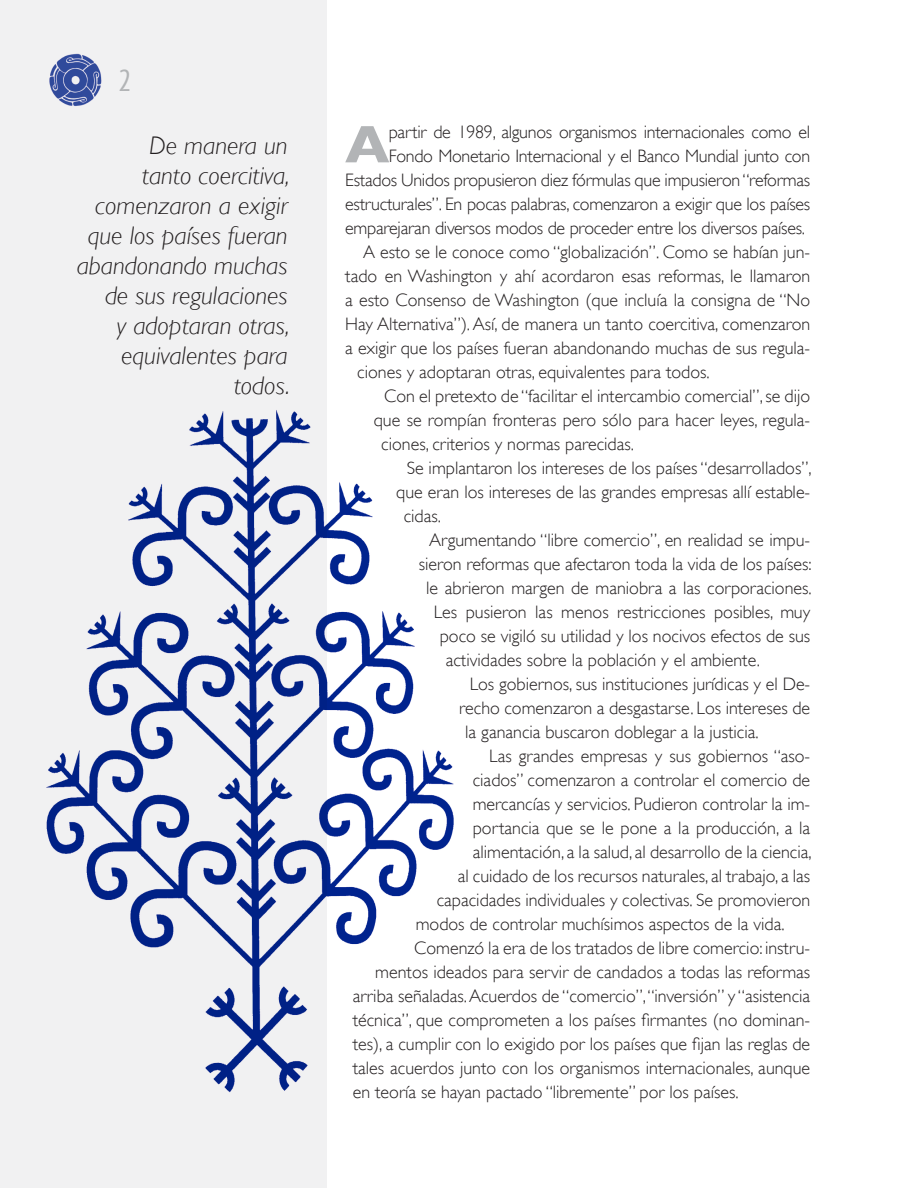
<style>
.page{position:relative;width:918px;height:1188px;background:#fff}
.page>*{position:absolute;margin:0;border:0;box-sizing:border-box;transform-origin:0 0}
.t1{font:700 53.4px "Gill Sans";color:#b2b4b6}
.t2{font:condensed 30px "PT Sans";color:#b2b4b6}
.t3{font:italic 300 25.5px/30px "Gill Sans";color:#231f20;text-align:right}
.t4{font:300 18px/24px "Gill Sans";color:#231f20;text-align:right}
</style>
<div class="page">
<div style="left:0;top:0;width:327px;height:1188px;background:#f1f1f2"></div>
<img style="left:49px;top:53px;width:53px;height:53px">
<img style="left:46px;top:410px;width:408px;height:683px">
<p class="t2" style="left:118px;top:61px;width:15px">2</p>
<p class="t3" style="left:77px;top:131px;width:214px">De manera un<br>tanto coercitiva, comenzaron a exigir que los países fueran abandonando muchas de sus regulaciones<br>y adoptaran otras, equivalentes para todos.</p>
<p class="t4" style="left:345px;top:120px;width:467px">partir de 1989, algunos organismos internacionales como el Fondo Monetario Internacional y el Banco Mundial junto con Estados Unidos propusieron diez fórmulas que impusieron “reformas estructurales”. En pocas palabras, comenzaron a exigir que los países emparejaran diversos modos de proceder entre los diversos países.</p>
<p class="t4" style="left:363px;top:240px;width:449px">A esto se le conoce como “globalización”. Como se habían jun-</p>
<p class="t4" style="left:345px;top:264px;width:467px">tado en Washington y ahí acordaron esas reformas, le llamaron</p>
<p class="t4" style="left:345px;top:288px;width:467px">a esto Consenso de Washington (que incluía la consigna de “No</p>
<p class="t4" style="left:345px;top:312px;width:467px">Hay Alternativa”). Así, de manera un tanto coercitiva, comenzaron</p>
<p class="t4" style="left:345px;top:336px;width:467px">a exigir que los países fueran abandonando muchas de sus regula-</p>
<p class="t4" style="left:357px;top:360px;width:354px">ciones y adoptaran otras, equivalentes para todos.</p>
<p class="t4" style="left:384px;top:384px;width:428px">Con el pretexto de “facilitar el intercambio comercial”, se dijo</p>
<p class="t4" style="left:374px;top:408px;width:438px">que se rompían fronteras pero sólo para hacer leyes, regula-</p>
<p class="t4" style="left:381px;top:432px;width:254px">ciones, criterios y normas parecidas.</p>
<p class="t4" style="left:407px;top:456px;width:406px">Se implantaron los intereses de los países “desarrollados”,</p>
<p class="t4" style="left:396px;top:480px;width:416px">que eran los intereses de las grandes empresas allí estable-</p>
<p class="t4" style="left:404px;top:504px;width:39px">cidas.</p>
<p class="t4" style="left:429px;top:528px;width:383px">Argumentando “libre comercio”, en realidad se impu-</p>
<p class="t4" style="left:419px;top:552px;width:394px">sieron reformas que afectaron toda la vida de los países:</p>
<p class="t4" style="left:426px;top:576px;width:387px">le abrieron margen de maniobra a las corporaciones.</p>
<p class="t4" style="left:434px;top:600px;width:378px">Les pusieron las menos restricciones posibles, muy</p>
<p class="t4" style="left:440px;top:624px;width:372px">poco se vigiló su utilidad y los nocivos efectos de sus</p>
<p class="t4" style="left:446px;top:648px;width:316px">actividades sobre la población y el ambiente.</p>
<p class="t4" style="left:470px;top:672px;width:342px">Los gobiernos, sus instituciones jurídicas y el De-</p>
<p class="t4" style="left:459px;top:696px;width:352px">recho comenzaron a desgastarse. Los intereses de</p>
<p class="t4" style="left:465px;top:720px;width:295px">la ganancia buscaron doblegar a la justicia.</p>
<p class="t4" style="left:489px;top:744px;width:323px">Las grandes empresas y sus gobiernos “aso-</p>
<p class="t4" style="left:473px;top:768px;width:339px">ciados” comenzaron a controlar el comercio de</p>
<p class="t4" style="left:473px;top:792px;width:339px">mercancías y servicios. Pudieron controlar la im-</p>
<p class="t4" style="left:473px;top:816px;width:339px">portancia que se le pone a la producción, a la</p>
<p class="t4" style="left:473px;top:840px;width:340px">alimentación, a la salud, al desarrollo de la ciencia,</p>
<p class="t4" style="left:458px;top:864px;width:354px">al cuidado de los recursos naturales, al trabajo, a las</p>
<p class="t4" style="left:437px;top:888px;width:375px">capacidades individuales y colectivas. Se promovieron</p>
<p class="t4" style="left:416px;top:912px;width:370px">modos de controlar muchísimos aspectos de la vida.</p>
<p class="t4" style="left:414px;top:936px;width:398px">Comenzó la era de los tratados de libre comercio: instru-</p>
<p class="t4" style="left:375px;top:960px;width:437px">mentos ideados para servir de candados a todas las reformas</p>
<p class="t4" style="left:353px;top:984px;width:459px">arriba señaladas. Acuerdos de “comercio”, “inversión” y “asistencia</p>
<p class="t4" style="left:353px;top:1008px;width:459px">técnica”, que comprometen a los países firmantes (no dominan-</p>
<p class="t4" style="left:353px;top:1032px;width:459px">tes), a cumplir con lo exigido por los países que fijan las reglas de</p>
<p class="t4" style="left:353px;top:1056px;width:459px">tales acuerdos junto con los organismos internacionales, aunque</p>
<p class="t4" style="left:353px;top:1080px;width:387px">en teoría se hayan pactado “libremente” por los países.</p>
<p class="t1" style="left:345px;top:113px;width:46px">A</p>
</div>
